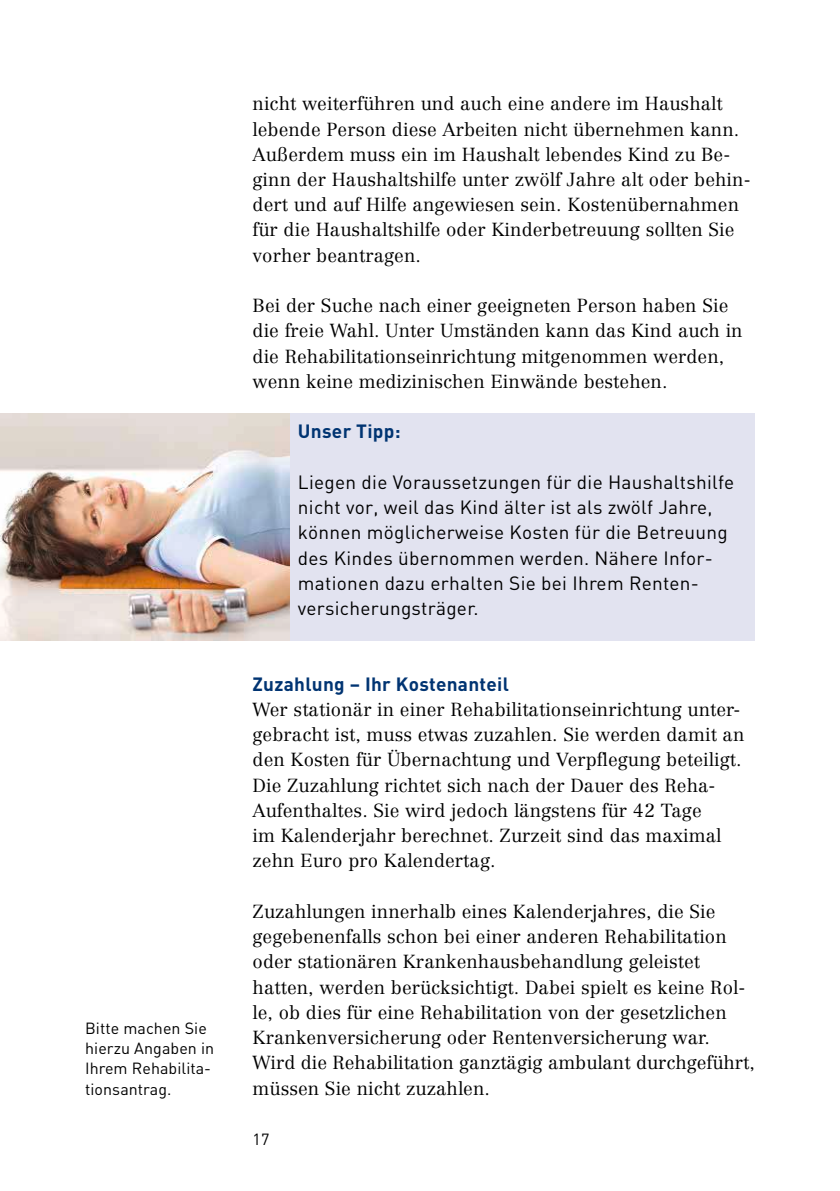
<style>
.page{position:relative;width:840px;height:1191px;background:#fff}
.page>*{position:absolute;margin:0;border:0;box-sizing:border-box;transform-origin:0 0}
.t1{font:19px/25.2px "DIN";letter-spacing:.015em;color:#000}
.t2{font:700 19px "DIN";letter-spacing:.015em;color:#003472}
.t3{font:300 18.6px/25.2px "Centennial";letter-spacing:.005em;color:#000}
.t4{font:16px/20.2px "DIN";letter-spacing:.005em;color:#000}
</style>
<div class="page">
<div style="left:289px;top:413px;width:465px;height:227px;background:#e2e3f0"></div>
<img style="left:0;top:413px;width:289px;height:227px">
<p class="t4" style="left:85px;top:1017px;width:130px">Bitte machen Sie hierzu Angaben in<br>Ihrem Rehabilita&shy;tionsantrag.</p>
<p class="t3" style="left:252px;top:91px;width:499px">nicht weiterführen und auch eine andere im Haushalt lebende Person diese Arbeiten nicht übernehmen kann.<br>Außerdem muss ein im Haushalt lebendes Kind zu Be&shy;ginn der Haushaltshilfe unter zwölf Jahre alt oder behin&shy;dert und auf Hilfe angewiesen sein. Kosten übernahmen für die Haushaltshilfe oder Kinderbetreuung sollten Sie vorher beantragen.</p>
<p class="t3" style="left:252px;top:293px;width:491px">Bei der Suche nach einer geeigneten Person haben Sie die freie Wahl. Unter Umständen kann das Kind auch in die Rehabilitationseinrichtung mitgenommen werden, wenn keine medizinischen Einwände bestehen.</p>
<h3 class="t2" style="left:298px;top:419px;width:104px">Unser Tipp:</h3>
<p class="t1" style="left:298px;top:469px;width:437px">Liegen die Voraussetzungen für die Haushaltshilfe nicht vor, weil das Kind älter ist als zwölf Jahre, können möglicherweise Kosten für die Betreuung des Kindes übernommen werden. Nähere Infor&shy;mationen dazu erhalten Sie bei Ihrem Renten&shy;versicherungsträger.</p>
<h3 class="t2" style="left:252px;top:671px;width:258px">Zuzahlung – Ihr Kostenanteil</h3>
<p class="t3" style="left:252px;top:697px;width:493px">Wer stationär in einer Rehabilitationseinrichtung unter&shy;gebracht ist, muss etwas zuzahlen. Sie werden damit an den Kosten für Übernachtung und Verpflegung beteiligt.<br>Die Zuzahlung richtet sich nach der Dauer des Reha-Aufenthaltes. Sie wird jedoch längstens für 42 Tage<br>im Kalenderjahr berechnet. Zurzeit sind das maximal zehn Euro pro Kalendertag.</p>
<p class="t3" style="left:252px;top:898px;width:503px">Zuzahlungen innerhalb eines Kalenderjahres, die Sie gegebenenfalls schon bei einer anderen Rehabilitation oder stationären Krankenhaus behandlung geleistet hatten, werden berücksichtigt. Dabei spielt es keine Rol&shy;le, ob dies für eine Rehabilitation von der gesetzlichen Krankenversicherung oder Rentenver sicherung war.<br>Wird die Rehabilitation ganztägig ambulant durchgeführt, müssen Sie nicht zuzahlen.</p>
<p class="t4" style="left:252px;top:1128px;width:18px">17</p>
</div>
